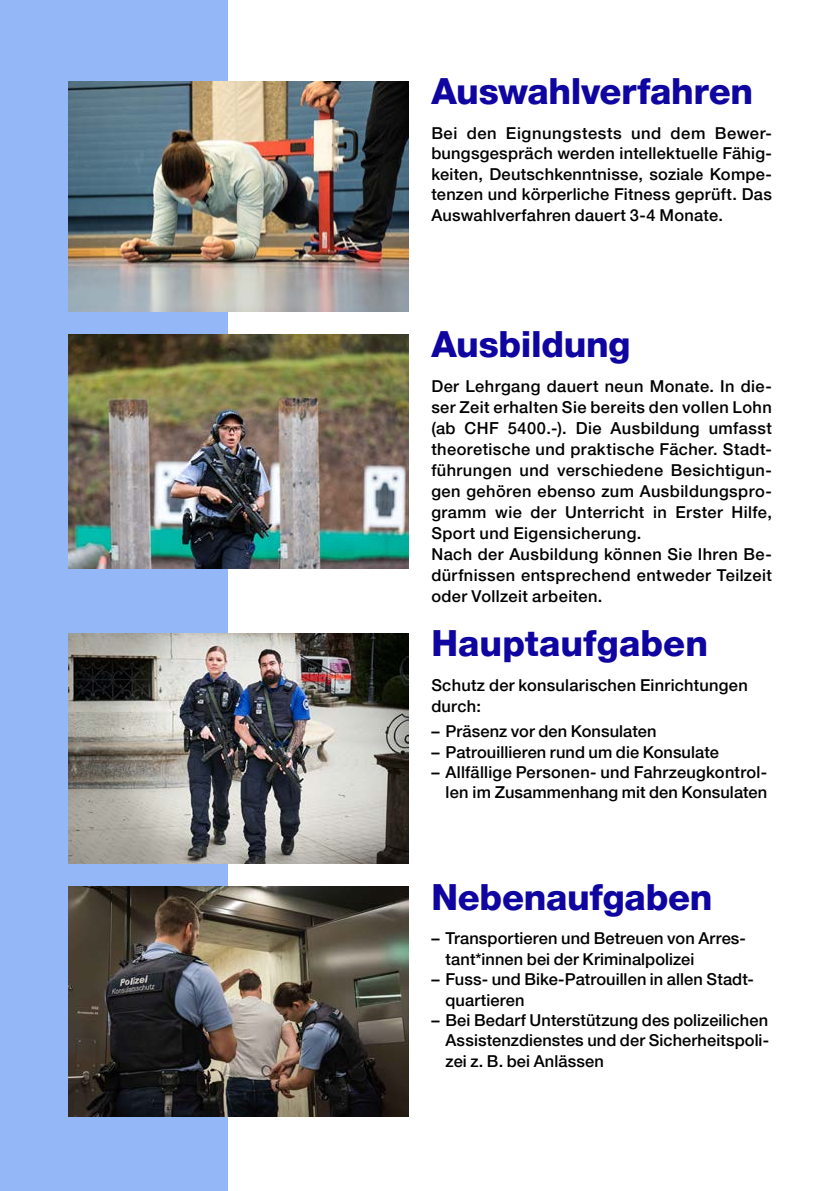
<style>
.page{position:relative;width:840px;height:1191px;background:#fff}
.page>*{position:absolute;margin:0;border:0;box-sizing:border-box;transform-origin:0 0}
.t1{font:800 36px "Helvetica Neue LT Pro";letter-spacing:-.005em;color:#0f05a0}
.t2{font:500 16.6px "Helvetica Neue LT Pro";letter-spacing:.025em;color:#000}
.t3{font:500 16.4px/21px "Helvetica Neue LT Pro";letter-spacing:.02em;color:#000}
</style>
<div class="page">
<div style="left:0;top:0;width:227px;height:1191px;background:#94b7f8"></div>
<img style="left:68px;top:81px;width:340px;height:230px">
<img style="left:68px;top:633px;width:340px;height:230px">
<img style="left:68px;top:886px;width:340px;height:230px">
<img style="left:68px;top:334px;width:340px;height:234px">
<h1 class="t1" style="left:431px;top:70px;width:323px">Auswahlverfahren</h1>
<p class="t3" style="left:431px;top:123px;width:342px;line-height:20.4px;text-align:justify">Bei den Eignungstests und dem Bewer&shy;bungsgespräch werden intellektuelle Fähig&shy;keiten, Deutschkenntnisse, soziale Kompe&shy;tenzen und körperliche Fitness geprüft. Das Auswahlverfahren dauert 3-4 Monate.</p>
<h1 class="t1" style="left:431px;top:323px;width:201px">Ausbildung</h1>
<p class="t3" style="left:431px;top:375px;width:342px">Der Lehrgang dauert neun Monate. In die&shy;ser Zeit erhalten Sie bereits den vollen Lohn</p>
<p class="t2" style="left:431px;top:418px;width:342px">(ab CHF 5400.-). Die Ausbildung umfasst</p>
<p class="t3" style="left:431px;top:438px;width:342px">theoretische und praktische Fächer. Stadt&shy;führungen und verschiedene Besichtigun&shy;gen gehören ebenso zum Ausbildungspro&shy;gramm wie der Unterricht in Erster Hilfe, Sport und Eigensicherung.<br>Nach der Ausbildung können Sie Ihren Be&shy;dürfnissen entsprechend entweder Teilzeit oder Vollzeit arbeiten.</p>
<h1 class="t1" style="left:431px;top:622px;width:278px">Hauptaufgaben</h1>
<p class="t3" style="left:431px;top:674px;width:318px">Schutz der konsularischen Einrichtungen durch:</p>
<p class="t3" style="left:431px;top:720px;width:227px">– Präsenz vor den Konsulaten</p>
<p class="t3" style="left:431px;top:741px;width:289px">– Patrouillieren rund um die Konsulate</p>
<p class="t3" style="left:431px;top:762px;width:337px;line-height:20.4px;text-align:right">– Allfällige Personen- und Fahrzeugkontrol&shy;len im Zusammenhang mit den Konsulaten</p>
<h1 class="t1" style="left:431px;top:875px;width:282px">Nebenaufgaben</h1>
<p class="t3" style="left:445px;top:928px;width:302px;line-height:20.4px;text-indent:-14px">– Transportieren und Betreuen von Arres&shy;tant*innen bei der Kriminalpolizei</p>
<p class="t3" style="left:445px;top:969px;width:310px;line-height:20.4px;text-indent:-14px">– Fuss- und Bike-Patrouillen in allen Stadt&shy;quartieren</p>
<p class="t3" style="left:445px;top:1009px;width:325px;line-height:20.4px;text-align:justify;text-indent:-14px">– Bei Bedarf Unterstützung des polizeilichen Assistenzdienstes und der Sicherheitspoli&shy;zei z. B. bei Anlässen</p>
</div>
